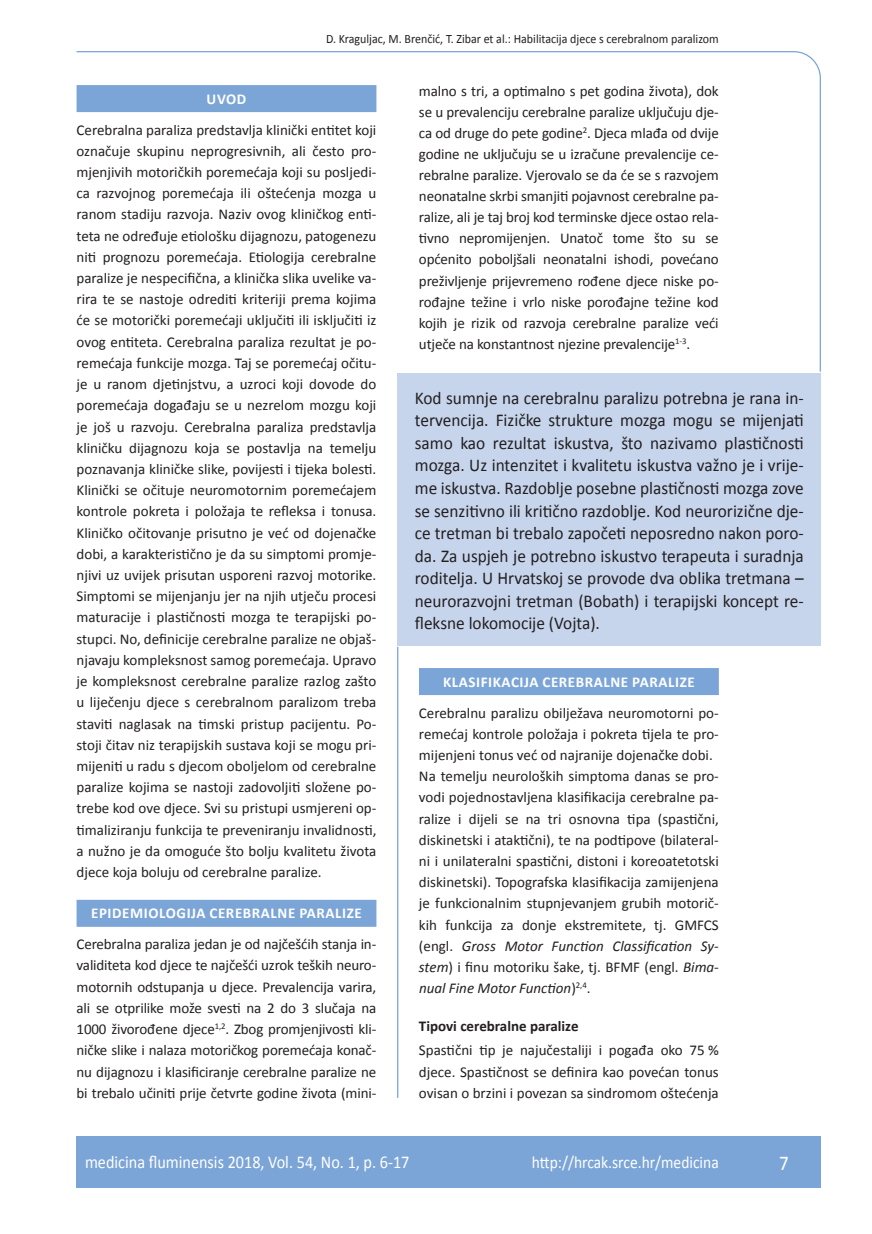
<style>
.page{position:relative;width:872px;height:1234px;background:#fff}
.page>*{position:absolute;margin:0;border:0;box-sizing:border-box;transform-origin:0 0}
.t1{font:21px "Calibri";color:#fff;scale:.9 1}
.t2{font:18px/22.5px "Calibri";color:#231f20;text-align:justify;scale:.96 1}
.t3{font:18px "Calibri";color:#fff;scale:.9 1}
.t4{font:17.25px "Calibri";color:#fff;scale:.9 1}
.t5{font:15px/21.1px "Calibri";color:#231f20;text-align:justify}
.t6{font:700 15px "Calibri";letter-spacing:.04em;color:#fff}
.t7{font:700 15px "Calibri";color:#231f20}
.t8{font:12.75px "Calibri";color:#231f20;scale:.94 1}
.s1{font-style:italic}
</style>
<div class="page">
<svg style="left:76px;top:51px;width:745px;height:321px"></svg>
<hr style="left:397px;top:646px;width:1px;height:451px;background:#7ca5d7">
<div style="left:77px;top:1135px;width:744px;height:51px;background:#7ca5d7"></div>
<div style="left:77px;top:85px;width:299px;height:27px;background:#7ca5d7"></div>
<div style="left:77px;top:899px;width:299px;height:27px;background:#7ca5d7"></div>
<div style="left:398px;top:373px;width:423px;height:273px;background:#c6d5ec"></div>
<div style="left:419px;top:668px;width:300px;height:27px;background:#7ca5d7"></div>
<p class="t8" style="left:326px;top:30px;width:419px">D. Kraguljac, M. Brenčić, T. Zibar et al.: Habilitacija djece s cerebralnom paralizom</p>
<p class="t6" style="left:207px;top:90px;width:41px">UVOD</p>
<p class="t5" style="left:77px;top:118px;width:301px">Cerebralna paraliza predstavlja klinički entitet koji označuje skupinu neprogresivnih, ali često pro&shy;mjenjivih motoričkih poremećaja koji su posljedi&shy;ca razvojnog poremećaja ili oštećenja mozga u ranom stadiju razvoja. Naziv ovog kliničkog enti&shy;teta ne određuje etiološku dijagnozu, patogenezu niti prognozu poremećaja. Etiologija cerebralne paralize je nespecifična, a klinička slika uvelike va&shy;rira te se nastoje odrediti kriteriji prema kojima će se motorički poremećaji uključiti ili isključiti iz ovog entiteta. Cerebralna paraliza rezultat je po&shy;remećaja funkcije mozga. Taj se poremećaj očitu&shy;je u ranom djetinjstvu, a uzroci koji dovode do poremećaja događaju se u nezrelom mozgu koji je još u razvoju. Cerebralna paraliza predstavlja kliničku dijagnozu koja se postavlja na temelju poznavanja kliničke slike, povijesti i tijeka bolesti.<br>Klinički se očituje neuromotornim poremećajem kontrole pokreta i položaja te refleksa i tonusa.<br>Kliničko očitovanje prisutno je već od dojenačke dobi, a karakteristično je da su simptomi promje&shy;njivi uz uvijek prisutan usporeni razvoj motorike.<br>Simptomi se mijenjanju jer na njih utječu procesi maturacije i plastičnosti mozga te terapijski po&shy;stupci. No, definicije cerebralne paralize ne objaš&shy;njavaju kompleksnost samog poremećaja. Upravo je kompleksnost cerebralne paralize razlog zašto u liječenju djece s cerebralnom paralizom treba staviti naglasak na timski pristup pacijentu. Po&shy;stoji čitav niz terapijskih sustava koji se mogu pri&shy;mijeniti u radu s djecom oboljelom od cerebralne paralize kojima se nastoji zadovoljiti složene po&shy;trebe kod ove djece. Svi su pristupi usmjereni op&shy;timaliziranju funkcija te preveniranju invalidnosti, a nužno je da omoguće što bolju kvalitetu života djece koja boluju od cerebralne paralize.</p>
<p class="t6" style="left:91px;top:903px;width:272px">EPIDEMIOLOGIJA CEREBRALNE PARALIZE</p>
<p class="t5" style="left:77px;top:932px;width:301px">Cerebralna paraliza jedan je od najčešćih stanja in&shy;validiteta kod djece te najčešći uzrok teških neuro&shy;motornih odstupanja u djece. Prevalencija varira, ali se otprilike može svesti na 2 do 3 slučaja na 1000 živorođene djece<sup>1,2</sup>. Zbog promjenjivosti kli&shy;ničke slike i nalaza motoričkog poremećaja konač&shy;nu dijagnozu i klasificiranje cerebralne paralize ne bi trebalo učiniti prije četvrte godine života (mini-</p>
<p class="t5" style="left:419px;top:80px;width:301px">malno s tri, a optimalno s pet godina života), dok se u prevalenciju cerebralne paralize uključuju dje&shy;ca od druge do pete godine<sup>2</sup>. Djeca mlađa od dvije godine ne uključuju se u izračune prevalencije ce&shy;rebralne paralize. Vjerovalo se da će se s razvojem neonatalne skrbi smanjiti pojavnost cerebralne pa&shy;ralize, ali je taj broj kod terminske djece ostao rela&shy;tivno nepromijenjen. Unatoč tome što su se općenito poboljšali neonatalni ishodi, povećano preživljenje prijevremeno rođene djece niske po&shy;rođajne težine i vrlo niske porođajne težine kod kojih je rizik od razvoja cerebralne paralize veći utječe na konstantnost njezine prevalencije<sup>1-3</sup>.</p>
<p class="t2" style="left:415px;top:386px;width:407px">Kod sumnje na cerebralnu paralizu potrebna je rana in&shy;tervencija. Fizičke strukture mozga mogu se mijenjati samo kao rezultat iskustva, što nazivamo plastičnosti mozga. Uz intenzitet i kvalitetu iskustva važno je i vrije&shy;me iskustva. Razdoblje posebne plastičnosti mozga zove se senzitivno ili kritično razdoblje. Kod neurorizične dje&shy;ce tretman bi trebalo započeti neposredno nakon poro&shy;da. Za uspjeh je potrebno iskustvo terapeuta i suradnja roditelja. U Hrvatskoj se provode dva oblika tretmana – neurorazvojni tretman (Bobath) i terapijski koncept re&shy;fleksne lokomocije (Vojta).</p>
<p class="t6" style="left:443px;top:672px;width:253px">KLASIFIKACIJA CEREBRALNE PARALIZE</p>
<p class="t5" style="left:419px;top:701px;width:301px;text-align:left">Cerebralnu paralizu obilježava neuromotorni po&shy;remećaj kontrole položaja i pokreta tijela te pro&shy;mijenjeni tonus već od najranije dojenačke dobi.<br>Na temelju neuroloških simptoma danas se pro&shy;vodi pojednostavljena klasifikacija cerebralne pa&shy;ralize i dijeli se na tri osnovna tipa (spastični, diskinetski i ataktični), te na podtipove (bilateral&shy;ni i unilateralni spastični, distoni i koreoatetotski diskinetski). Topografska klasifikacija zamijenjena je funkcionalnim stupnjevanjem grubih motorič&shy;kih funkcija za donje ekstremitete, tj. GMFCS (engl. <span class="s1">Gross Motor Function Classification Sy&shy;stem</span>) i finu motoriku šake, tj. BFMF (engl. <span class="s1">Bima&shy;nual Fine Motor Function</span>)<sup>2,4</sup>.</p>
<p class="t7" style="left:419px;top:1016px;width:161px">Tipovi cerebralne paralize</p>
<p class="t5" style="left:419px;top:1038px;width:301px">Spastični tip je najučestaliji i pogađa oko 75 % djece. Spastičnost se definira kao povećan tonus ovisan o brzini i povezan sa sindromom oštećenja</p>
<p class="t3" style="left:85px;top:1150px;width:362px">medicina fluminensis 2018, Vol. 54, No. 1, p. 6-17</p>
<p class="t4" style="left:532px;top:1151px;width:209px">http://hrcak.srce.hr/medicina</p>
<h1 class="t1" style="left:779px;top:1149px;width:12px">7</h1>
</div>
